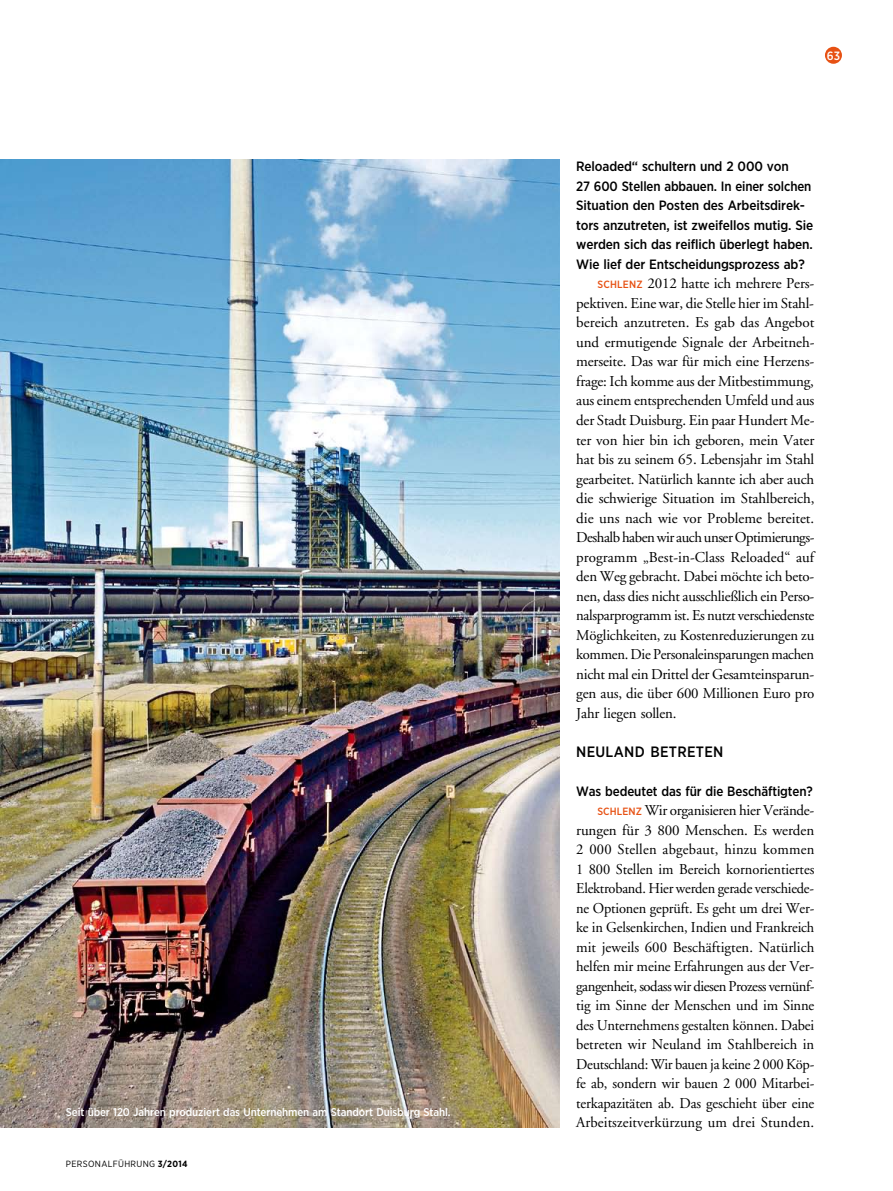
<style>
.page{position:relative;width:893px;height:1191px;background:#fff}
.page>*{position:absolute;margin:0;border:0;box-sizing:border-box;transform-origin:0 0}
.t1{font:15px/19.5px "Adobe Garamond";letter-spacing:-.01em;color:#000;text-align:justify}
.t2{font:500 15px "Gotham Narrow";color:#000}
.t3{font:500 13.5px/19.5px "Gotham Narrow";letter-spacing:-.01em;color:#000}
.t4{font:500 12px "Gotham Narrow";color:#fff}
.t5{font:500 11.25px "Gotham Narrow";letter-spacing:-.01em;color:#fff}
.t6{font:500 10.5px "Gotham Narrow";color:#e75113}
.t7{font:9px "Gotham Narrow";letter-spacing:.04em;color:#000}
.s1{font-weight:700}
</style>
<div class="page">
<div style="left:825px;top:47px;width:17px;height:17px;background:#e75113;border-radius:50%"></div>
<img style="left:0;top:160px;width:559px;height:967px">
<p class="t5" style="left:66px;top:1105px;width:386px">Seit über 120 Jahren produziert das Unternehmen am Standort Duisburg Stahl.</p>
<p class="t7" style="left:66px;top:1157px;width:123px">PERSONALFÜHRUNG <span class="s1">3/2014</span></p>
<p class="t4" style="left:827px;top:48px;width:15px">63</p>
<p class="t3" style="left:576px;top:157px;width:239px">Reloaded“ schultern und 2 000 von<br>27 600 Stellen abbauen. In einer solchen Situation den Posten des Arbeitsdirek&shy;tors anzutreten, ist zweifellos mutig. Sie werden sich das reiflich überlegt haben.<br>Wie lief der Entscheidungsprozess ab?</p>
<p class="t6" style="left:597px;top:278px;width:14px">Schlenz</p>
<p class="t1" style="left:576px;top:274px;width:240px;text-indent:71px">2012 hatte ich mehrere Pers&shy;pektiven. Eine war, die Stelle hier im Stahl&shy;bereich anzutreten. Es gab das Angebot und ermutigende Signale der Arbeitneh&shy;merseite. Das war für mich eine Herzens&shy;frage: Ich komme aus der Mitbestimmung, aus einem entsprechenden Umfeld und aus der Stadt Duisburg. Ein paar Hundert Me&shy;ter von hier bin ich geboren, mein Vater hat bis zu seinem 65. Lebensjahr im Stahl gearbeitet. Natürlich kannte ich aber auch die schwierige Situation im Stahlbereich, die uns nach wie vor Probleme bereitet.<br>Deshalb haben wir auch unser Optimierungs&shy;programm „Best-in-Class Reloaded“ auf den Weg gebracht. Dabei möchte ich beto&shy;nen, dass dies nicht ausschließlich ein Perso&shy;nalsparprogramm ist. Es nutzt verschiedenste Möglichkeiten, zu Kostenreduzierungen zu kommen. Die Personaleinsparungen machen nicht mal ein Drittel der Gesamteinsparun&shy;gen aus, die über 600 Millionen Euro pro Jahr liegen sollen.</p>
<p class="t2" style="left:576px;top:742px;width:21px">Neuland</p>
<p class="t2" style="left:650px;top:742px;width:10px">betreten</p>
<p class="t3" style="left:576px;top:781px;width:238px">Was bedeutet das für die Beschäftigten?</p>
<p class="t6" style="left:597px;top:804px;width:14px">Schlenz</p>
<p class="t1" style="left:576px;top:801px;width:240px;text-indent:69px">Wir organisieren hier Verände&shy;rungen für 3 800 Menschen. Es werden 2 000 Stellen abgebaut, hinzu kommen 1 800 Stellen im Bereich kornorientiertes Elektroband. Hier werden gerade verschiede&shy;ne Optionen geprüft. Es geht um drei Wer&shy;ke in Gelsenkirchen, Indien und Frankreich mit jeweils 600 Beschäftigten. Natürlich helfen mir meine Erfahrungen aus der Ver&shy;gangenheit, sodass wir diesen Prozess vernünf&shy;tig im Sinne der Menschen und im Sinne des Unternehmens gestalten können. Dabei betreten wir Neuland im Stahlbereich in Deutschland: Wir bauen ja keine 2 000 Köp&shy;fe ab, sondern wir bauen 2 000 Mitarbei&shy;terkapazitäten ab. Das geschieht über eine Arbeitszeitverkürzung um drei Stunden.</p>
</div>
